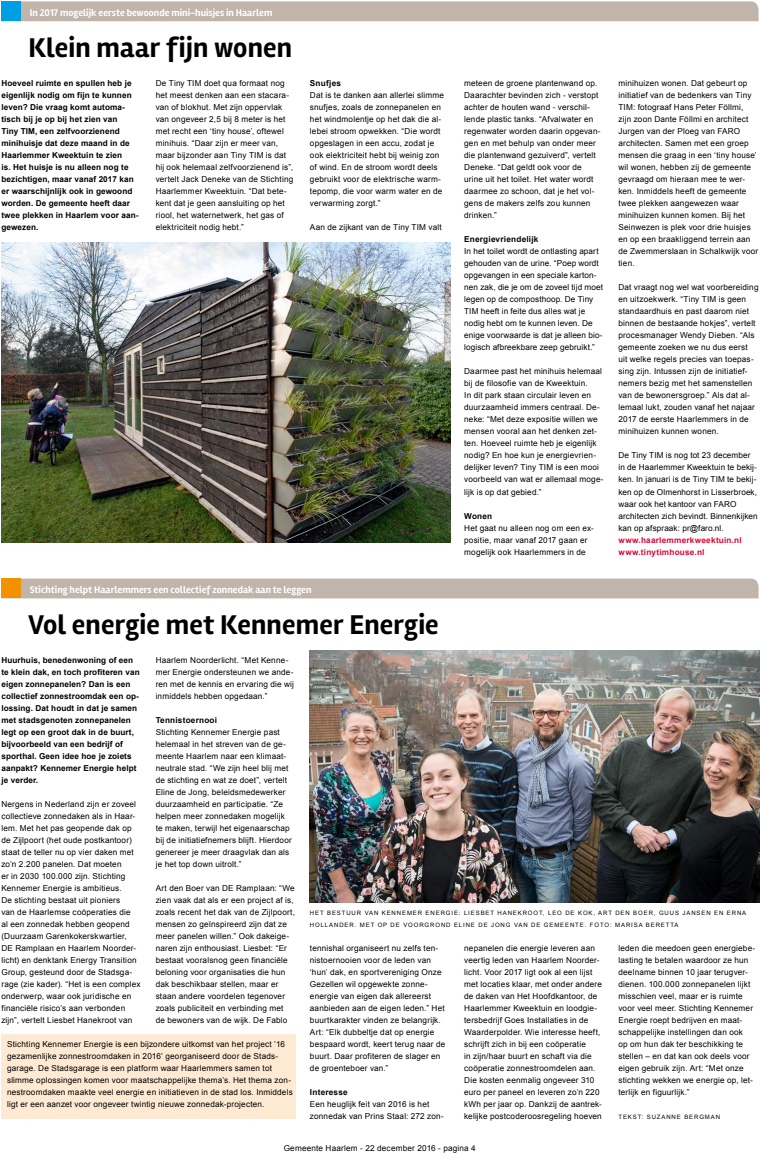
<style>
.page{position:relative;width:760px;height:1163px;background:#fff}
.page>*{position:absolute;margin:0;border:0;box-sizing:border-box;transform-origin:0 0}
.t1{font:700 28px "Rambla";letter-spacing:.005em;color:#000}
.t2{font:700 10px "Rambla";color:#fff}
.t3{font:8.2px/12px "Arial";letter-spacing:.02em;color:#000}
.t4{font:700 8.2px/12px "Arial";letter-spacing:.01em;color:#000}
.t5{font:700 8.2px/12px "Arial";letter-spacing:.03em;color:#dd0232}
.t6{font:700 8.2px "Arial";letter-spacing:.03em;color:#000}
.t7{font:6px/12px "Arial";letter-spacing:.15em;color:#000}
</style>
<div class="page">
<img style="left:1px;top:242px;width:449px;height:300px">
<div style="left:21px;top:1px;width:737px;height:20px;background:#c0b4ab"></div>
<div style="left:1px;top:1px;width:20px;height:20px;background:#009fe3"></div>
<img style="left:310px;top:650px;width:450px;height:252px">
<div style="left:21px;top:578px;width:737px;height:20px;background:#c0b4ab"></div>
<div style="left:1px;top:578px;width:20px;height:20px;background:#f39200"></div>
<div style="left:1px;top:1034px;width:295px;height:84px;background:#feead3"></div>
<p class="t2" style="left:30px;top:7px;width:244px">In 2017 mogelijk eerste bewoonde mini-huisjes in Haarlem</p>
<h1 class="t1" style="left:28px;top:31px;width:265px">Klein maar fijn wonen</h1>
<p class="t4" style="left:1px;top:78px;width:139px">Hoeveel ruimte en spullen heb je eigenlijk nodig om fijn te kunnen leven? Die vraag komt automa&shy;tisch bij je op bij het zien van<br>Tiny TIM, een zelfvoorzienend minihuisje dat deze maand in de<br>Haarlemmer Kweektuin te zien<br>is. Het huisje is nu alleen nog te bezichtigen, maar vanaf 2017 kan er waarschijnlijk ook in gewoond worden. De gemeente heeft daar twee plekken in Haarlem voor aan&shy;gewezen.</p>
<p class="t3" style="left:156px;top:77px;width:139px">De Tiny TIM doet qua formaat nog het meest denken aan een stacara&shy;van of blokhut. Met zijn oppervlak van ongeveer 2,5 bij 8 meter is het met recht een ‘tiny house’, oftewel minihuis. “Daar zijn er meer van, maar bijzonder aan Tiny TIM is dat hij ook helemaal zelfvoorzienend is”, vertelt Jack Deneke van de Stichting Haarlemmer Kweektuin. “Dat bete&shy;kent dat je geen aansluiting op het riool, het waternetwerk, het gas of elektriciteit nodig hebt.”</p>
<p class="t6" style="left:310px;top:78px;width:33px">Snufjes</p>
<p class="t3" style="left:310px;top:89px;width:135px">Dat is te danken aan allerlei slimme snufjes, zoals de zonnepanelen en het windmolentje op het dak die al&shy;lebei stroom opwekken. “Die wordt opgeslagen in een accu, zodat je ook elektriciteit hebt bij weinig zon of wind. En de stroom wordt deels gebruikt voor de elektrische warm&shy;tepomp, die voor warm water en de verwarming zorgt.”</p>
<p class="t3" style="left:310px;top:221px;width:133px">Aan de zijkant van de Tiny TIM valt</p>
<p class="t2" style="left:30px;top:584px;width:283px">Stichting helpt Haarlemmers een collectief zonnedak aan te leggen</p>
<h1 class="t1" style="left:28px;top:607px;width:412px">Vol energie met Kennemer Energie</h1>
<p class="t3" style="left:464px;top:77px;width:138px">meteen de groene plantenwand op.<br>Daarachter bevinden zich - verstopt achter de houten wand - verschil&shy;lende plastic tanks. “Afvalwater en regenwater worden daarin opgevan&shy;gen en met behulp van onder meer die plantenwand gezuiverd”, vertelt<br>Deneke. “Dat geldt ook voor de urine uit het toilet. Het water wordt daarmee zo schoon, dat je het vol&shy;gens de makers zelfs zou kunnen drinken.”</p>
<p class="t4" style="left:464px;top:234px;width:76px">Energievriendelijk</p>
<p class="t3" style="left:464px;top:245px;width:140px">In het toilet wordt de ontlasting apart gehouden van de urine. “Poep wordt opgevangen in een speciale karton&shy;nen zak, die je om de zoveel tijd moet legen op de composthoop. De Tiny TIM heeft in feite dus alles wat je nodig hebt om te kunnen leven. De enige voorwaarde is dat je alleen bio&shy;logisch afbreekbare zeep gebruikt.”</p>
<p class="t3" style="left:464px;top:365px;width:141px">Daarmee past het minihuis helemaal bij de filosofie van de Kweektuin.<br>In dit park staan circulair leven en duurzaamheid immers centraal. De&shy;neke: “Met deze expositie willen we mensen vooral aan het denken zet&shy;ten. Hoeveel ruimte heb je eigenlijk nodig? En hoe kun je energievrien&shy;delijker leven? Tiny TIM is een mooi voorbeeld van wat er allemaal moge&shy;lijk is op dat gebied.”</p>
<p class="t4" style="left:464px;top:510px;width:30px">Wonen</p>
<p class="t3" style="left:464px;top:521px;width:131px">Het gaat nu alleen nog om een ex&shy;positie, maar vanaf 2017 gaan er mogelijk ook Haarlemmers in de</p>
<p class="t3" style="left:618px;top:77px;width:141px">minihuizen wonen. Dat gebeurt op initiatief van de bedenkers van Tiny<br>TIM: fotograaf Hans Peter Föllmi,<br>zijn zoon Dante Föllmi en architect<br>Jurgen van der Ploeg van FARO architecten. Samen met een groep mensen die graag in een ‘tiny house’ wil wonen, hebben zij de gemeente gevraagd om hieraan mee te wer&shy;ken. Inmiddels heeft de gemeente twee plekken aangewezen waar minihuizen kunnen komen. Bij het<br>Seinwezen is plek voor drie huisjes en op een braakliggend terrein aan de Zwemmerslaan in Schalkwijk voor tien.</p>
<p class="t3" style="left:618px;top:281px;width:142px">Dat vraagt nog wel wat voorbereiding en uitzoekwerk. “Tiny TIM is geen standaardhuis en past daarom niet binnen de bestaande hokjes”, vertelt procesmanager Wendy Dieben. “Als gemeente zoeken we nu dus eerst uit welke regels precies van toepas&shy;sing zijn. Intussen zijn de initiatief&shy;nemers bezig met het samenstellen van de bewonersgroep.” Als dat al&shy;lemaal lukt, zouden vanaf het najaar 2017 de eerste Haarlemmers in de minihuizen kunnen wonen.</p>
<p class="t3" style="left:618px;top:449px;width:141px">De Tiny TIM is nog tot 23 december in de Haarlemmer Kweektuin te bekij&shy;ken. In januari is de Tiny TIM te bekij&shy;ken op de Olmenhorst in Lisserbroek, waar ook het kantoor van FARO architecten zich bevindt. Binnenkijken kan op afspraak: pr@faro.nl.</p>
<p class="t5" style="left:618px;top:534px;width:125px">www.haarlemmerkweektuin.nl www.tinytimhouse.nl</p>
<p class="t4" style="left:1px;top:654px;width:140px">Huurhuis, benedenwoning of een te klein dak, en toch profiteren van eigen zonnepanelen? Dan is een collectief zonnestroomdak een op&shy;lossing. Dat houdt in dat je samen met stadsgenoten zonnepanelen legt op een groot dak in de buurt, bijvoorbeeld van een bedrijf of sporthal. Geen idee hoe je zoiets aanpakt? Kennemer Energie helpt je verder.</p>
<p class="t3" style="left:1px;top:797px;width:141px">Nergens in Nederland zijn er zoveel collectieve zonnedaken als in Haar&shy;lem. Met het pas geopende dak op de Zijlpoort (het oude postkantoor) staat de teller nu op vier daken met zo’n 2.200 panelen. Dat moeten<br>er in 2030 100.000 zijn. Stichting Kennemer Energie is ambitieus.<br>De stichting bestaat uit pioniers<br>van de Haarlemse coöperaties die<br>al een zonnedak hebben geopend (Duurzaam Garenkokerskwartier,<br>DE Ramplaan en Haarlem Noorder&shy;licht) en denktank Energy Transition Group, gesteund door de Stadsga&shy;rage (zie kader). “Het is een complex onderwerp, waar ook juridische en financiële risico’s aan verbonden zijn”, vertelt Liesbet Hanekroot van</p>
<p class="t3" style="left:156px;top:653px;width:140px">Haarlem Noorderlicht. “Met Kenne&shy;mer Energie ondersteunen we ande&shy;ren met de kennis en ervaring die wij inmiddels hebben opgedaan.”</p>
<p class="t4" style="left:156px;top:714px;width:63px">Tennistoernooi</p>
<p class="t3" style="left:156px;top:725px;width:138px">Stichting Kennemer Energie past helemaal in het streven van de ge&shy;meente Haarlem naar een klimaat&shy;neutrale stad. “We zijn heel blij met de stichting en wat ze doet”, vertelt Eline de Jong, beleidsmedewerker duurzaamheid en participatie. “Ze helpen meer zonnedaken mogelijk te maken, terwijl het eigenaarschap bij de initiatiefnemers blijft. Hierdoor genereer je meer draagvlak dan als je het top down uitrolt.”</p>
<p class="t3" style="left:156px;top:881px;width:141px">Art den Boer van DE Ramplaan: “We zien vaak dat als er een project af is, zoals recent het dak van de Zijlpoort, mensen zo geïnspireerd zijn dat ze meer panelen willen.” Ook dakeige&shy;naren zijn enthousiast. Liesbet: “Er bestaat vooralsnog geen financiële beloning voor organisaties die hun dak beschikbaar stellen, maar er staan andere voordelen tegenover zoals publiciteit en verbinding met<br>de bewoners van de wijk. De Fablo</p>
<p class="t3" style="left:7px;top:1037px;width:287px">Stichting Kennemer Energie is een bijzondere uitkomst van het project ’16 gezamenlijke zonnestroomdaken in 2016’ georganiseerd door de Stads&shy;garage. De Stadsgarage is een platform waar Haarlemmers samen tot slimme oplossingen komen voor maatschappelijke thema’s. Het thema zon&shy;nestroomdaken maakte veel energie en initiatieven in de stad los. Inmiddels ligt er een aanzet voor ongeveer twintig nieuwe zonnedak-projecten.</p>
<p class="t7" style="left:310px;top:906px;width:438px">HET BESTUUR VAN KENNEMER ENERGIE: LIESBET HANEKROOT, LEO DE KOK, ART DEN BOER, GUUS JANSEN EN ERNA<br>HOLLANDER. MET OP DE VOORGROND ELINE DE JONG VAN DE GEMEENTE. FOTO: MARISA BERETTA</p>
<p class="t3" style="left:310px;top:941px;width:137px">tennishal organiseert nu zelfs ten&shy;nistoernooien voor de leden van ‘hun’ dak, en sportvereniging Onze Gezellen wil opgewekte zonne&shy;energie van eigen dak allereerst aanbieden aan de eigen leden.” Het buurtkarakter vinden ze belangrijk.<br>Art: “Elk dubbeltje dat op energie bespaard wordt, keert terug naar de buurt. Daar profiteren de slager en de groenteboer van.”</p>
<p class="t4" style="left:310px;top:1086px;width:39px">Interesse</p>
<p class="t3" style="left:310px;top:1097px;width:135px">Een heuglijk feit van 2016 is het zonnedak van Prins Staal: 272 zon-</p>
<p class="t3" style="left:464px;top:941px;width:139px">nepanelen die energie leveren aan veertig leden van Haarlem Noorder&shy;licht. Voor 2017 ligt ook al een lijst met locaties klaar, met onder andere de daken van Het Hoofdkantoor, de Haarlemmer Kweektuin en loodgie&shy;tersbedrijf Goes Installaties in de Waarderpolder. Wie interesse heeft, schrijft zich in bij een coöperatie<br>in zijn/haar buurt en schaft via die coöperatie zonnestroomdelen aan.<br>Die kosten eenmalig ongeveer 310 euro per paneel en leveren zo’n 220 kWh per jaar op. Dankzij de aantrek&shy;kelijke postcoderoosregeling hoeven</p>
<p class="t3" style="left:618px;top:941px;width:138px">leden die meedoen geen energiebe&shy;lasting te betalen waardoor ze hun deelname binnen 10 jaar terugver&shy;dienen. 100.000 zonnepanelen lijkt misschien veel, maar er is ruimte voor veel meer. Stichting Kennemer Energie roept bedrijven en maat&shy;schappelijke instellingen dan ook<br>op om hun dak ter beschikking te stellen – en dat kan ook deels voor eigen gebruik zijn. Art: “Met onze stichting wekken we energie op, let&shy;terlijk en figuurlijk.”</p>
<p class="t7" style="left:618px;top:1110px;width:103px">TEKST: SUZANNE BERGMAN</p>
<p class="t3" style="left:284px;top:1141px;width:194px">Gemeente Haarlem - 22 december 2016 - pagina 4</p>
</div>
